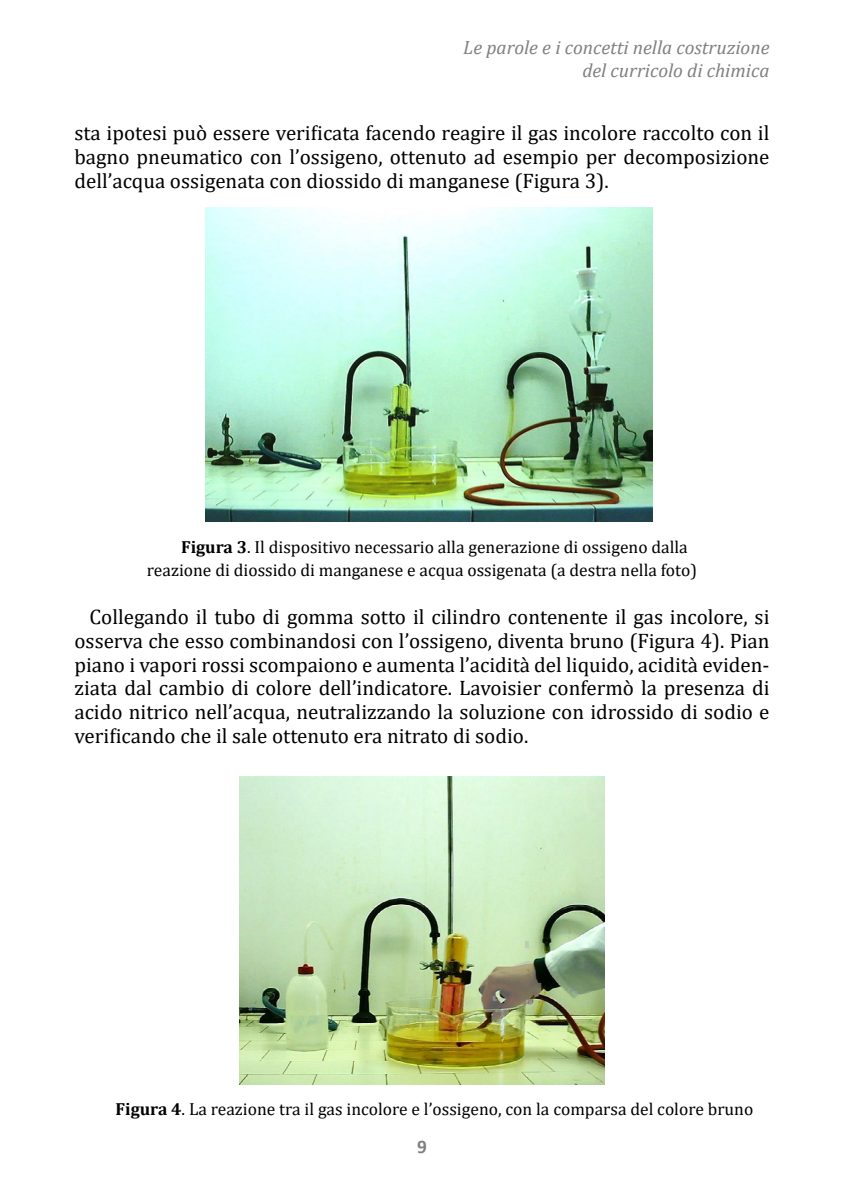
<style>
.page{position:relative;width:844px;height:1191px;background:#fff}
.page>*{position:absolute;margin:0;border:0;box-sizing:border-box;transform-origin:0 0}
._04_corpo_testo{font:21px/23.6px "Cambria";color:#000;text-align:justify}
.t1{font:italic 19.25px/23.1px "Cambria";color:#808080;text-align:right}
.t2{font:700 19.25px "Calibri";color:#808080}
._11_dida{font:17.5px/23.6px "Cambria";color:#000}
.s1{font-weight:700}
</style>
<div class="page">
<img style="left:206px;top:207px;width:446px;height:315px">
<img style="left:239px;top:776px;width:365px;height:308px">
<p class="t1" style="left:463px;top:35px;width:307px">Le parole e i concetti nella costruzione del curricolo di chimica</p>
<p class="_04_corpo_testo" style="left:74px;top:121px;width:696px">sta ipotesi può essere verificata facendo reagire il gas incolore raccolto con il bagno pneumatico con l’ossigeno, ottenuto ad esempio per decomposizione dell’acqua ossigenata con diossido di manganese (Figura 3).</p>
<p class="_11_dida" style="left:147px;top:535px;width:551px;text-indent:34px"><span class="s1">Figura 3</span>. Il dispositivo necessario alla generazione di ossigeno dalla reazione di diossido di manganese e acqua ossigenata (a destra nella foto)</p>
<p class="_04_corpo_testo" style="left:74px;top:605px;width:696px;text-indent:15px">Collegando il tubo di gomma sotto il cilindro contenente il gas incolore, si osserva che esso combinandosi con l’ossigeno, diventa bruno (Figura 4). Pian piano i vapori rossi scompaiono e aumenta l’acidità del liquido, acidità eviden&shy;ziata dal cambio di colore dell’indicatore. Lavoisier confermò la presenza di acido nitrico nell’acqua, neutralizzando la soluzione con idrossido di sodio e verificando che il sale ottenuto era nitrato di sodio.</p>
<p class="_11_dida" style="left:115px;top:1097px;width:639px"><span class="s1">Figura 4</span>. La reazione tra il gas incolore e l’ossigeno, con la comparsa del colore bruno</p>
<p class="t2" style="left:417px;top:1133px;width:11px">9</p>
</div>
